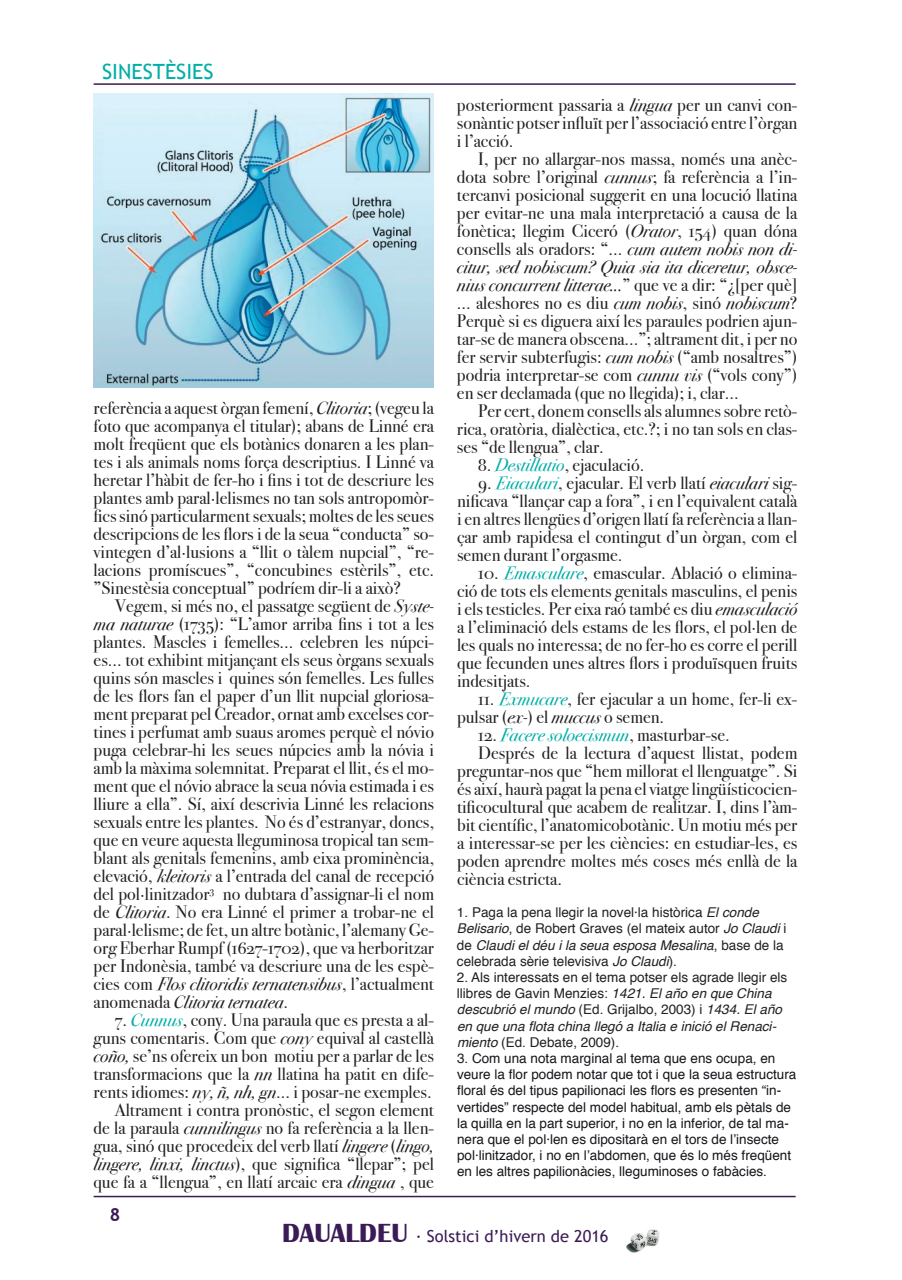
<style>
.page{position:relative;width:902px;height:1280px;background:#fff}
.page>*{position:absolute;margin:0;border:0;box-sizing:border-box;transform-origin:0 0}
.t1{font:21px "Trebuchet MS";color:#00aea8}
.t2{font:18px/18px "Bodoni Svty Two OSITCTT";color:#231f20;text-align:justify}
.t3{font:700 18px "Trebuchet MS";color:#3b1b56}
.t4{font:16.5px "Trebuchet MS";color:#3b1b56}
.t5{font:13.5px/16.2px "Helvetica";color:#13161a}
.t6{font:13.5px/16.2px "Helvetica";color:#231f20}
.s1{font-style:italic}
.s2{font-style:italic;color:#00aea8}
.s3{color:#231f20}
.s4{font-family:"Britannic";font-weight:700;font-size:27px}
</style>
<div class="page">
<img style="left:626px;top:1229px;width:34px;height:24px">
<hr style="left:94px;top:1196px;width:701px;height:1px;background:#3b1b56">
<hr style="left:94px;top:83px;width:701px;height:2px;background:#3b1b56">
<img style="left:94px;top:94px;width:340px;height:293px">
<p class="t1" style="left:102px;top:59px;width:113px">SINESTÈSIES</p>
<p class="t2" style="left:94px;top:399px;width:342px">referència a aquest òrgan femení, <span class="s1">Clitoria</span>; (vegeu la foto que acompanya el titular); abans de Linné era molt freqüent que els botànics donaren a les plan&shy;tes i als animals noms força descriptius. I Linné va heretar l’hàbit de fer-ho i fins i tot de descriure les plantes amb paral·lelismes no tan sols antropomòr&shy;fics sinó particularment sexuals; moltes de les seues descripcions de les flors i de la seua “conducta” so&shy;vintegen d’al·lusions a “llit o tàlem nupcial”, “re&shy;lacions promíscues”, “concubines estèrils”, etc. ”Sinestèsia conceptual” podríem dir-li a això?</p>
<p class="t2" style="left:94px;top:597px;width:342px;text-indent:21px">Vegem, si més no, el passatge següent de <span class="s1">Syste&shy;ma naturae</span> (1735): “L’amor arriba fins i tot a les plantes. Mascles i femelles... celebren les núpci&shy;es... tot exhibint mitjançant els seus òrgans sexuals quins són mascles i quines són femelles. Les fulles de les flors fan el paper d’un llit nupcial gloriosa&shy;ment preparat pel Creador, ornat amb excelses cor&shy;tines i perfumat amb suaus aromes perquè el nóvio puga celebrar-hi les seues núpcies amb la nóvia i amb la màxima solemnitat. Preparat el llit, és el mo&shy;ment que el nóvio abrace la seua nóvia estimada i es lliure a ella”. Sí, així descrivia Linné les relacions sexuals entre les plantes. No és d’estranyar, doncs, que en veure aquesta lleguminosa tropical tan sem&shy;blant als genitals femenins, amb eixa prominència, elevació, <span class="s1">kleitoris</span> a l’entrada del canal de recepció del pol·linitzador<sup>3</sup> no dubtara d’assignar-li el nom de <span class="s1">Clitoria</span>. No era Linné el primer a trobar-ne el paral·lelisme; de fet, un altre botànic, l’alemany Ge&shy;org Eberhar Rumpf (1627-1702), que va herboritzar per Indonèsia, també va descriure una de les espè&shy;cies com <span class="s1">Flos clitoridis ternatensibus</span>, l’actualment anomenada <span class="s1">Clitoria ternatea</span>.</p>
<p class="t2" style="left:94px;top:1011px;width:342px;text-align:right">7. <span class="s2">Cunnus</span>, cony. Una paraula que es presta a al&shy;guns comentaris. Com que <span class="s1">cony</span> equival al castellà <span class="s1">coño,</span> se’ns ofereix un bon motiu per a parlar de les transformacions que la <span class="s1">nn</span> llatina ha patit en dife&shy;rents idiomes: <span class="s1">ny, ñ, nh, gn</span>... i posar-ne exemples.<br>Altrament i contra pronòstic, el segon element<br>de la paraula <span class="s1">cunnilingus</span> no fa referència a la llen&shy;gua, sinó que procedeix del verb llatí <span class="s1">lingere</span> (<span class="s1">lingo, lingere, linxi, linctus</span>), que significa “llepar”; pel que fa a “llengua”, en llatí arcaic era <span class="s1">dingua</span> , que</p>
<p class="t3" style="left:110px;top:1203px;width:12px">8</p>
<p class="t2" style="left:457px;top:96px;width:342px">posteriorment passaria a <span class="s1">lingua</span> per un canvi con&shy;sonàntic potser influït per l’associació entre l’òrgan i l’acció.</p>
<p class="t2" style="left:457px;top:150px;width:342px;text-indent:21px">I, per no allargar-nos massa, només una anèc&shy;dota sobre l’original <span class="s1">cunnus</span>; fa referència a l’in&shy;tercanvi posicional suggerit en una locució llatina per evitar-ne una mala interpretació a causa de la fonètica; llegim Ciceró (<span class="s1">Orator</span>, 154) quan dóna consells als oradors: “... <span class="s1">cum autem nobis non di&shy;citur, sed nobiscum? Quia sia ita diceretur, obsce&shy;nius concurrent litterae...</span>” que ve a dir: “¿[per què] ... aleshores no es diu <span class="s1">cum nobis</span>, sinó <span class="s1">nobiscum</span>?<br>Perquè si es diguera així les paraules podrien ajun&shy;tar-se de manera obscena...”; altrament dit, i per no fer servir subterfugis: <span class="s1">cum nobis</span> (“amb nosaltres”) podria interpretar-se com <span class="s1">cunnu vis</span> (“vols cony”) en ser declamada (que no llegida); i, clar...</p>
<p class="t2" style="left:457px;top:402px;width:342px;text-indent:21px">Per cert, donem consells als alumnes sobre retò&shy;rica, oratòria, dialèctica, etc.?; i no tan sols en clas&shy;ses “de llengua”, clar.</p>
<p class="t2" style="left:478px;top:456px;width:168px">8. <span class="s2">Destillatio</span>, ejaculació.</p>
<p class="t2" style="left:457px;top:474px;width:342px;text-indent:21px">9. <span class="s2">Eiaculari</span>, ejacular. El verb llatí <span class="s1">eiaculari</span> sig&shy;nificava “llançar cap a fora”, i en l’equivalent català i en altres llengües d’origen llatí fa referència a llan&shy;çar amb rapidesa el contingut d’un òrgan, com el semen durant l’orgasme.</p>
<p class="t2" style="left:457px;top:564px;width:342px;text-indent:21px">10. <span class="s2">Emasculare</span>, emascular. Ablació o elimina&shy;ció de tots els elements genitals masculins, el penis i els testicles. Per eixa raó també es diu <span class="s1">emasculació </span>a l’eliminació dels estams de les flors, el pol·len de les quals no interessa; de no fer-ho es corre el perill que fecunden unes altres flors i produïsquen fruits indesitjats.</p>
<p class="t2" style="left:457px;top:690px;width:342px;text-indent:21px">11. <span class="s2">Exmucare</span>, fer ejacular a un home, fer-li ex&shy;pulsar (<span class="s1">ex-</span>) el <span class="s1">muccus</span> o semen.</p>
<p class="t2" style="left:478px;top:726px;width:253px">12. <span class="s2">Facere soloecismun</span>, masturbar-se.</p>
<p class="t2" style="left:478px;top:744px;width:320px">Després de la lectura d’aquest llistat, podem</p>
<p class="t2" style="left:457px;top:762px;width:342px">preguntar-nos que “hem millorat el llenguatge”. Si</p>
<p class="t2" style="left:457px;top:780px;width:342px">és així, haurà pagat la pena el viatge lingüísticocien-</p>
<p class="t2" style="left:457px;top:798px;width:342px">tificocultural que acabem de realitzar. I, dins l’àm-</p>
<p class="t2" style="left:457px;top:816px;width:342px">bit científic, l’anatomicobotànic. Un motiu més per</p>
<p class="t2" style="left:457px;top:834px;width:342px">a interessar-se per les ciències: en estudiar-les, es</p>
<p class="t2" style="left:457px;top:852px;width:342px">poden aprendre moltes més coses més enllà de la</p>
<p class="t2" style="left:457px;top:870px;width:107px">ciència estricta.</p>
<p class="t6" style="left:457px;top:905px;width:331px">1. Paga la pena llegir la novel·la històrica <span class="s1">El conde Belisario</span>, de Robert Graves (el mateix autor <span class="s1">Jo Claudi</span> i de <span class="s1">Claudi el déu i la seua esposa Mesalina</span>, base de la celebrada sèrie televisiva <span class="s1">Jo Claudi</span>).</p>
<p class="t6" style="left:457px;top:969px;width:332px">2. Als interessats en el tema potser els agrade llegir els llibres de Gavin Menzies: <span class="s1">1421. El año en que China descubrió el mundo</span> (Ed. Grijalbo, 2003) i <span class="s1">1434. El año en que una flota china llegó a Italia e inició el Renaci&shy;miento</span> (Ed. Debate, 2009).</p>
<p class="t5" style="left:457px;top:1050px;width:341px"><span class="s3">3.</span> Com una nota marginal al tema que ens ocupa, en veure la flor podem notar que tot i que la seua estructura floral és del tipus papilionaci les flors es presenten “in&shy;vertides” respecte del model habitual, amb els pètals de la quilla en la part superior, i no en la inferior, de tal ma&shy;nera que el pol·len es dipositarà en el tors de l’insecte pol·linitzador, i no en l’abdomen, que és lo més freqüent en les altres papilionàcies, lleguminoses o fabàcies.</p>
<p class="t4" style="left:282px;top:1226px;width:328px"><span class="s4">DAUALDEU</span> · Solstici d’hivern de 2016</p>
</div>
